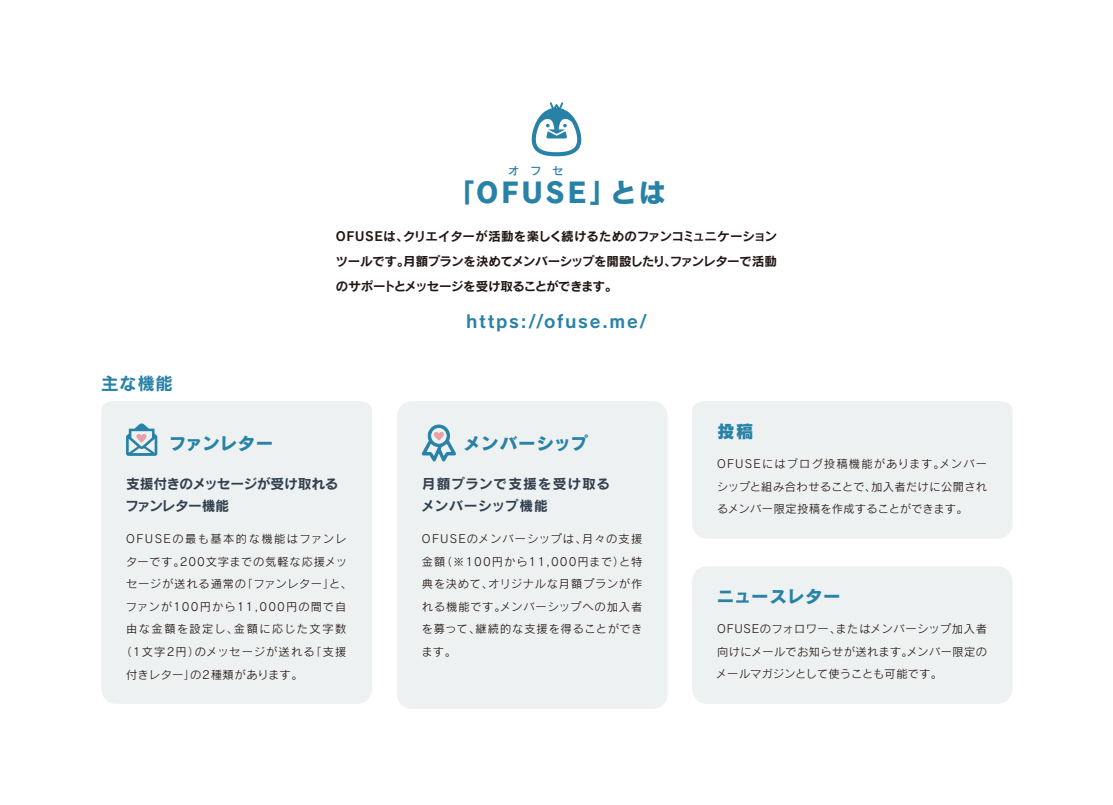
<style>
.page{position:relative;width:1113px;height:805px;background:#fff}
.page>*{position:absolute;margin:0;border:0;box-sizing:border-box;transform-origin:0 0}
.t1{font:27.5px "Rodin Pro N EB";letter-spacing:.075em;color:#2882a7}
.t2{font:17.5px "Rodin Pro N EB";letter-spacing:.01em;color:#2882a7}
.t3{font:17.5px "Rodin Pro N B";letter-spacing:.095em;color:#2882a7}
.t4{font:13.75px/22.5px "Rodin Pro N B";letter-spacing:-.025em;color:#31404f}
.t5{font:13.75px/22.5px "Rodin Pro N B";letter-spacing:.065em;color:#31404f}
.t6{font:12.5px/25px "Rodin Pro N B";letter-spacing:-.06em;color:#221714;text-align:justify}
.t7{font:11.25px/22.5px "Rodin Pro N M";letter-spacing:.045em;color:#221714;text-align:justify}
.t8{font:11.25px "Rodin Pro N M";letter-spacing:.08em;color:#221714}
.t9{font:11.25px "Rodin Pro N M";letter-spacing:.135em;color:#221714}
.t10{font:11.25px "Rodin Pro N M";letter-spacing:.1em;color:#221714}
.t11{font:11.25px "Rodin Pro N M";letter-spacing:.105em;color:#221714}
.t12{font:11.25px "Rodin Pro N DB";color:#2882a7}
</style>
<div class="page">
<div style="left:101px;top:401px;width:271px;height:302px;background:#eef1f1"></div>
<div style="left:397px;top:401px;width:270px;height:307px;background:#eef1f1;border-radius:15px"></div>
<div style="left:692px;top:401px;width:320px;height:137px;background:#eef1f1"></div>
<div style="left:692px;top:566px;width:320px;height:137px;background:#eef1f1;border-radius:15px"></div>
<svg style="left:421px;top:424px;width:35px;height:37px"></svg>
<svg style="left:126px;top:423px;width:31px;height:33px"></svg>
<svg style="left:531px;top:102px;width:50px;height:54px"></svg>
<p class="t12" style="left:508px;top:163px;width:57px">オフセ</p>
<h1 class="t1" style="left:447px;top:173px;width:220px">「OFUSE」とは</h1>
<p class="t6" style="left:335px;top:223px;width:443px">OFUSEは、クリエイターが活動を楽しく続けるためのファンコミュニケーションツールです。月額プランを決めてメンバーシップを開設したり、ファンレターで活動のサポートとメッセージを受け取ることができます。</p>
<h2 class="t3" style="left:101px;top:371px;width:74px">主な機能</h2>
<h2 class="t2" style="left:169px;top:431px;width:106px">ファンレター</h2>
<p class="t4" style="left:125px;top:471px;width:215px">支援付きのメッセージが受け取れるファンレター機能</p>
<p class="t9" style="left:126px;top:531px;width:222px">OFUSEの最も基本的な機能はファンレ</p>
<p class="t8" style="left:126px;top:554px;width:223px">ターです。200文字までの気軽な応援メッ</p>
<p class="t8" style="left:126px;top:576px;width:227px">セージが送れる通常の「ファンレター」と、</p>
<p class="t10" style="left:126px;top:599px;width:222px">ファンが100円から11,000円の間で自</p>
<p class="t9" style="left:126px;top:621px;width:222px">由な金額を設定し、金額に応じた文字数</p>
<p class="t11" style="left:120px;top:644px;width:227px">（1文字2円）のメッセージが送れる「支援</p>
<p class="t7" style="left:126px;top:662px;width:178px">付きレター」の2種類があります。</p>
<h2 class="t3" style="left:466px;top:310px;width:182px">https://ofuse.me/</h2>
<h2 class="t2" style="left:463px;top:431px;width:126px">メンバーシップ</h2>
<p class="t5" style="left:421px;top:471px;width:191px">月額プランで支援を受け取るメンバーシップ機能</p>
<p class="t7" style="left:421px;top:527px;width:222px">OFUSEのメンバーシップは、月々の支援金額（※100円から11,000円まで）と特典を決めて、オリジナルな月額プランが作れる機能です。メンバーシップへの加入者を募って、継続的な支援を得ることができます。</p>
<h2 class="t2" style="left:717px;top:419px;width:38px">投稿</h2>
<p class="t7" style="left:717px;top:452px;width:272px">OFUSEにはブログ投稿機能があります。メンバーシップと組み合わせることで、加入者だけに公開されるメンバー限定投稿を作成することができます。</p>
<h2 class="t2" style="left:717px;top:584px;width:125px">ニュースレター</h2>
<p class="t7" style="left:715px;top:617px;width:273px">OFUSEのフォロワー、またはメンバーシップ加入者向けにメールでお知らせが送れます。メンバー限定のメールマガジンとして使うことも可能です。</p>
</div>
